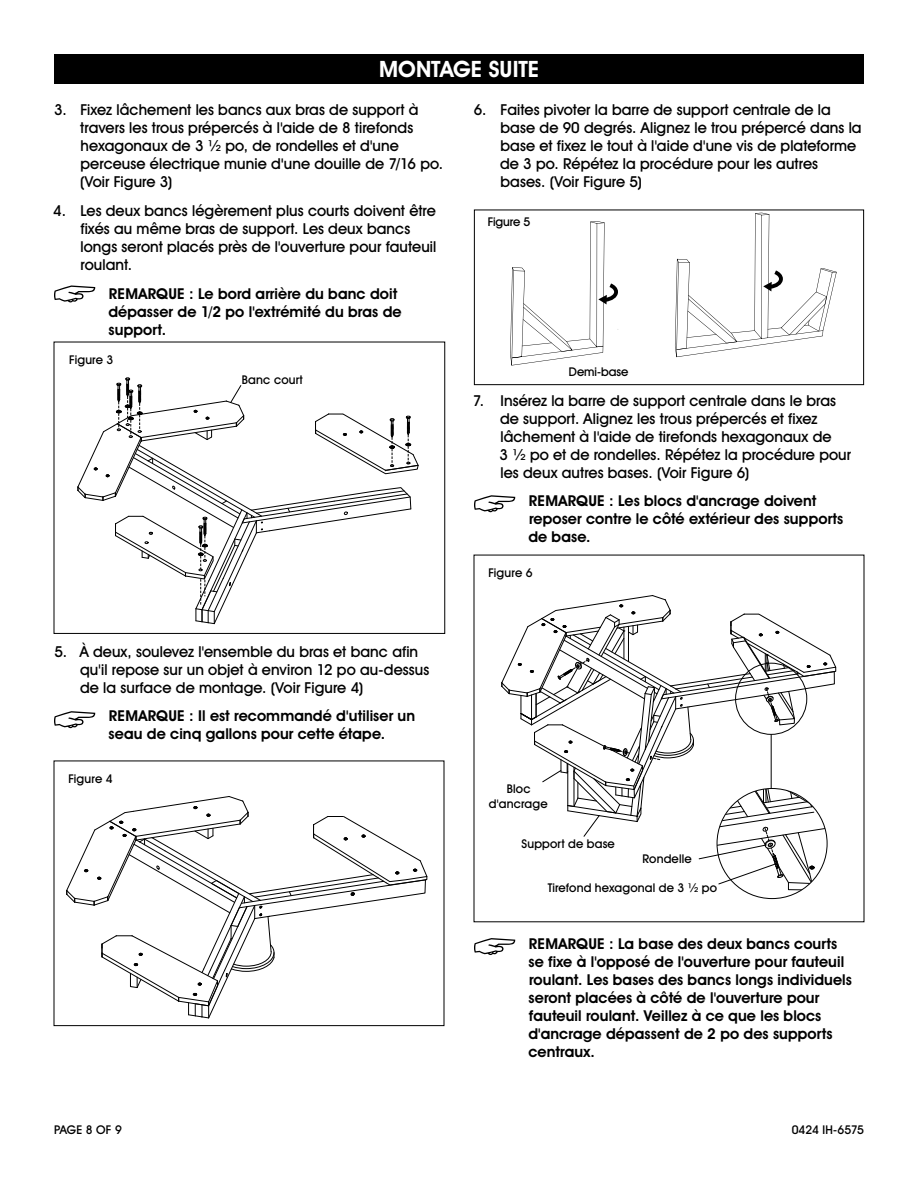
<style>
.page{position:relative;width:918px;height:1188px;background:#fff}
.page>*{position:absolute;margin:0;border:0;box-sizing:border-box;transform-origin:0 0}
.t1{font:700 22.5px "Uline Two Knine";color:#fff}
.t2{font:15px/18px "Uline Two Knine";letter-spacing:.005em;color:#000}
.t3{font:700 15px/18px "Uline Two Knine";letter-spacing:.005em;color:#000}
.t4{font:12px/14.4px "Uline Two Knine";letter-spacing:.015em;color:#000;text-align:center}
.t5{font:12px "Uline Two Knine";letter-spacing:-.01em;color:#000}
.t6{font:12px "Uline Two Knine";letter-spacing:-.005em;color:#000}
.s1{font-weight:700}
</style>
<div class="page">
<svg style="left:54px;top:285px;width:41px;height:17px"></svg>
<svg style="left:54px;top:711px;width:41px;height:17px"></svg>
<svg style="left:474px;top:495px;width:41px;height:17px"></svg>
<svg style="left:474px;top:938px;width:41px;height:17px"></svg>
<div style="left:54px;top:54px;width:810px;height:30px;background:#000"></div>
<svg style="left:66px;top:796px;width:362px;height:223px"></svg>
<div style="left:54px;top:761px;width:390px;height:265px;border:1px solid #000"></div>
<svg style="left:501px;top:595px;width:336px;height:304px"></svg>
<svg style="left:675px;top:213px;width:162px;height:144px"></svg>
<svg style="left:510px;top:221px;width:109px;height:145px"></svg>
<div style="left:474px;top:210px;width:390px;height:175px;border:1px solid #000"></div>
<svg style="left:77px;top:377px;width:342px;height:247px"></svg>
<h1 class="t1" style="left:379px;top:56px;width:161px">MONTAGE SUITE</h1>
<p class="t2" style="left:80px;top:101px;width:365px;text-indent:-26px">3. Fixez lâchement les bancs aux bras de support à travers les trous prépercés à l'aide de 8 tirefonds hexagonaux de 3 ½ po, de rondelles et d'une perceuse électrique munie d<span class="s1">'</span>une douille de 7/16 po. (Voir Figure 3)</p>
<p class="t2" style="left:80px;top:202px;width:357px;text-indent:-27px">4. Les deux bancs légèrement plus courts doivent être fixés au même bras de support. Les deux bancs longs seront placés près de l'ouverture pour fauteuil roulant.</p>
<p class="t3" style="left:108px;top:284px;width:295px">REMARQUE : Le bord arrière du banc doit dépasser de 1/2 po l'extrémité du bras de support.</p>
<p class="t4" style="left:69px;top:353px;width:46px">Figure 3</p>
<p class="t4" style="left:242px;top:372px;width:62px">Banc court</p>
<p class="t2" style="left:80px;top:642px;width:351px;text-indent:-26px">5. À deux, soulevez l'ensemble du bras et banc afin qu'il repose sur un objet à environ 12 po au-dessus de la surface de montage. (Voir Figure 4)</p>
<p class="t3" style="left:109px;top:707px;width:308px">REMARQUE : Il est recommandé d'utiliser un seau de cinq gallons pour cette étape.</p>
<p class="t4" style="left:68px;top:772px;width:46px">Figure 4</p>
<p class="t2" style="left:500px;top:101px;width:363px;text-indent:-26px">6. Faites pivoter la barre de support centrale de la base de 90 degrés. Alignez le trou prépercé dans la base et fixez le tout à l'aide d'une vis de plateforme de 3 po. Répétez la procédure pour les autres bases. (Voir Figure 5)</p>
<p class="t4" style="left:488px;top:214px;width:44px">Figure 5</p>
<p class="t6" style="left:569px;top:364px;width:61px">Demi-base</p>
<p class="t2" style="left:500px;top:391px;width:353px;text-indent:-27px">7. Insérez la barre de support centrale dans le bras de support. Alignez les trous prépercés et fixez lâchement à l'aide de tirefonds hexagonaux de<br>3 ½ po et de rondelles. Répétez la procédure pour les deux autres bases. (Voir Figure 6)</p>
<p class="t3" style="left:528px;top:492px;width:316px">REMARQUE : Les blocs d'ancrage doivent reposer contre le côté extérieur des supports de base.</p>
<p class="t4" style="left:488px;top:566px;width:46px">Figure 6</p>
<p class="t4" style="left:489px;top:782px;width:60px">Bloc d'ancrage</p>
<p class="t4" style="left:521px;top:836px;width:95px">Support de base</p>
<p class="t4" style="left:642px;top:852px;width:51px">Rondelle</p>
<p class="t4" style="left:548px;top:880px;width:171px">Tirefond hexagonal de 3 ½ po</p>
<p class="t3" style="left:528px;top:935px;width:325px">REMARQUE : La base des deux bancs courts se fixe à l'opposé de l'ouverture pour fauteuil roulant. Les bases des bancs longs individuels seront placées à côté de l'ouverture pour fauteuil roulant. Veillez à ce que les blocs d'ancrage dépassent de 2 po des supports centraux.</p>
<p class="t4" style="left:54px;top:1122px;width:69px">PAGE 8 OF 9</p>
<p class="t5" style="left:792px;top:1122px;width:74px">0424 IH-6575</p>
</div>
